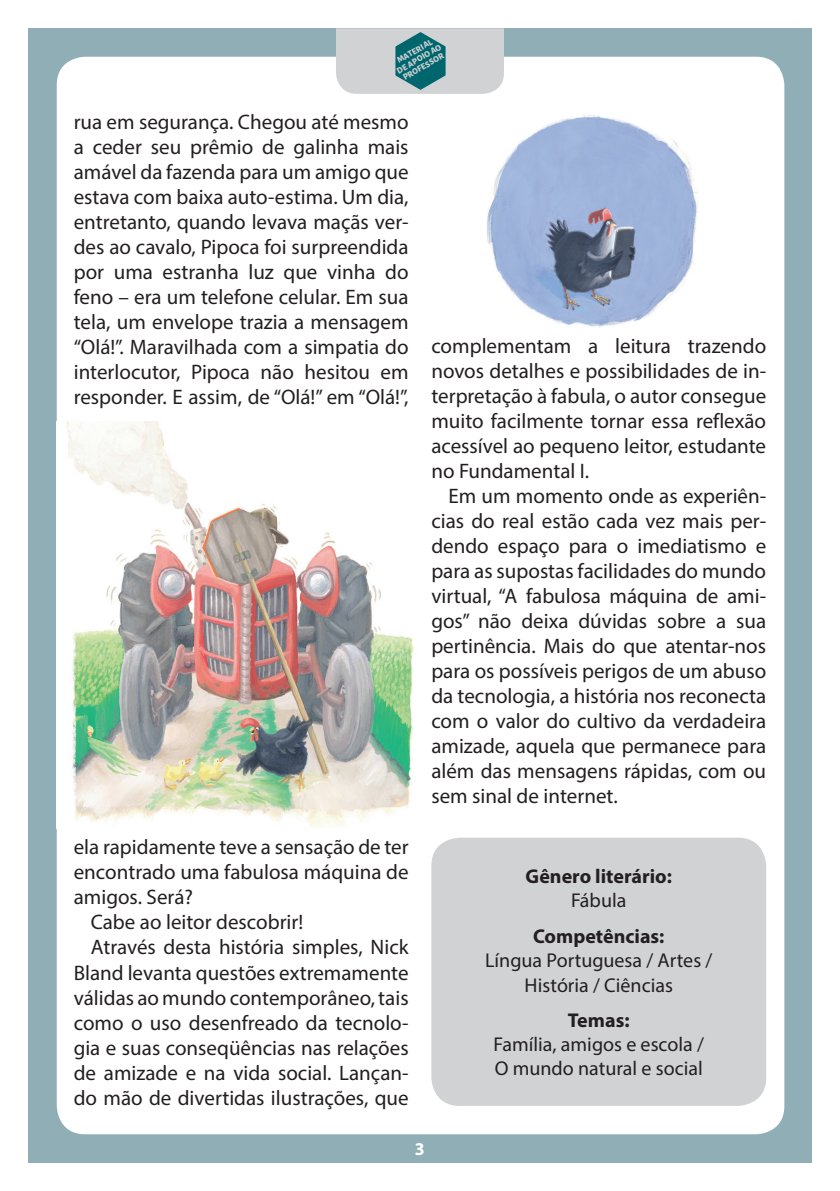
<style>
.page{position:relative;width:840px;height:1191px;background:#fff}
.page>*{position:absolute;margin:0;border:0;box-sizing:border-box;transform-origin:0 0}
.texto{font:21px/25px "Myriad Pro";color:#231f20;text-align:justify}
.texto-2{font:20px/25px "Myriad Pro";color:#231f20;text-align:center}
.texto-3{font:700 20px "Myriad Pro";color:#231f20}
.texto-4{font:700 18px "Myriad Pro";color:#fff}
.t1{font:800 8.8px/8.8px "Alegreya Sans";color:#d1d2d4;text-align:center}
</style>
<div class="page">
<div style="left:28px;top:28px;width:783px;height:1134px;background:#8faeb5"></div>
<div style="left:57px;top:57px;width:726px;height:1077px;background:#fff;border-radius:28px"></div>
<svg style="left:336px;top:28px;width:167px;height:66px;background:#a8bdc0"></svg>
<div style="left:431px;top:837px;width:334px;height:269px;background:#d1d2d4;border-radius:28px"></div>
<img style="left:66px;top:421px;width:348px;height:407px">
<img style="left:487px;top:115px;width:211px;height:213px">
<p class="t1" style="left:390px;top:59px;width:51px;rotate:-30deg">MATERIAL<br>DE APOIO AO<br>PROFESSOR</p>
<p class="texto" style="left:74px;top:109px;width:336px">rua em segurança. Chegou até mesmo a ceder seu prêmio de galinha mais amável da fazenda para um amigo que estava com baixa auto-estima. Um dia, entretanto, quando levava maçãs ver&shy;des ao cavalo, Pipoca foi surpreendida por uma estranha luz que vinha do feno – era um telefone celular. Em sua tela, um envelope trazia a mensagem “Olá!”. Maravilhada com a simpatia do interlocutor, Pipoca não hesitou em responder. E assim, de “Olá!” em “Olá!”,</p>
<p class="texto" style="left:74px;top:834px;width:336px">ela rapidamente teve a sensação de ter encontrado uma fabulosa máquina de amigos. Será?</p>
<p class="texto" style="left:91px;top:909px;width:214px">Cabe ao leitor descobrir!</p>
<p class="texto" style="left:74px;top:934px;width:336px;text-indent:17px">Através desta história simples, Nick Bland levanta questões extremamente válidas ao mundo contemporâneo, tais como o uso desenfreado da tecnolo&shy;gia e suas conseqüências nas relações de amizade e na vida social. Lançan&shy;do mão de divertidas ilustrações, que</p>
<p class="texto" style="left:431px;top:333px;width:336px">complementam a leitura trazendo novos detalhes e possibilidades de in&shy;terpretação à fabula, o autor consegue muito facilmente tornar essa reflexão acessível ao pequeno leitor, estudante no Fundamental I.</p>
<p class="texto" style="left:431px;top:483px;width:336px;text-indent:17px">Em um momento onde as experiên&shy;cias do real estão cada vez mais per&shy;dendo espaço para o imediatismo e para as supostas facilidades do mundo virtual, “A fabulosa máquina de ami&shy;gos” não deixa dúvidas sobre a sua pertinência. Mais do que atentar-nos para os possíveis perigos de um abuso da tecnologia, a história nos reconecta com o valor do cultivo da verdadeira amizade, aquela que permanece para além das mensagens rápidas, com ou sem sinal de internet.</p>
<p class="texto-3" style="left:525px;top:863px;width:148px">Gênero literário:</p>
<p class="texto-2" style="left:570px;top:888px;width:57px">Fábula</p>
<p class="texto-3" style="left:532px;top:923px;width:133px">Competências:</p>
<p class="texto-2" style="left:485px;top:947px;width:228px">Língua Portuguesa / Artes /<br>História / Ciências</p>
<p class="texto-3" style="left:567px;top:1007px;width:63px">Temas:</p>
<p class="texto-2" style="left:493px;top:1032px;width:212px;line-height:24px;text-align:left">Família, amigos e escola /<br>O mundo natural e social</p>
<p class="texto-4" style="left:415px;top:1137px;width:20px">33</p>
</div>
